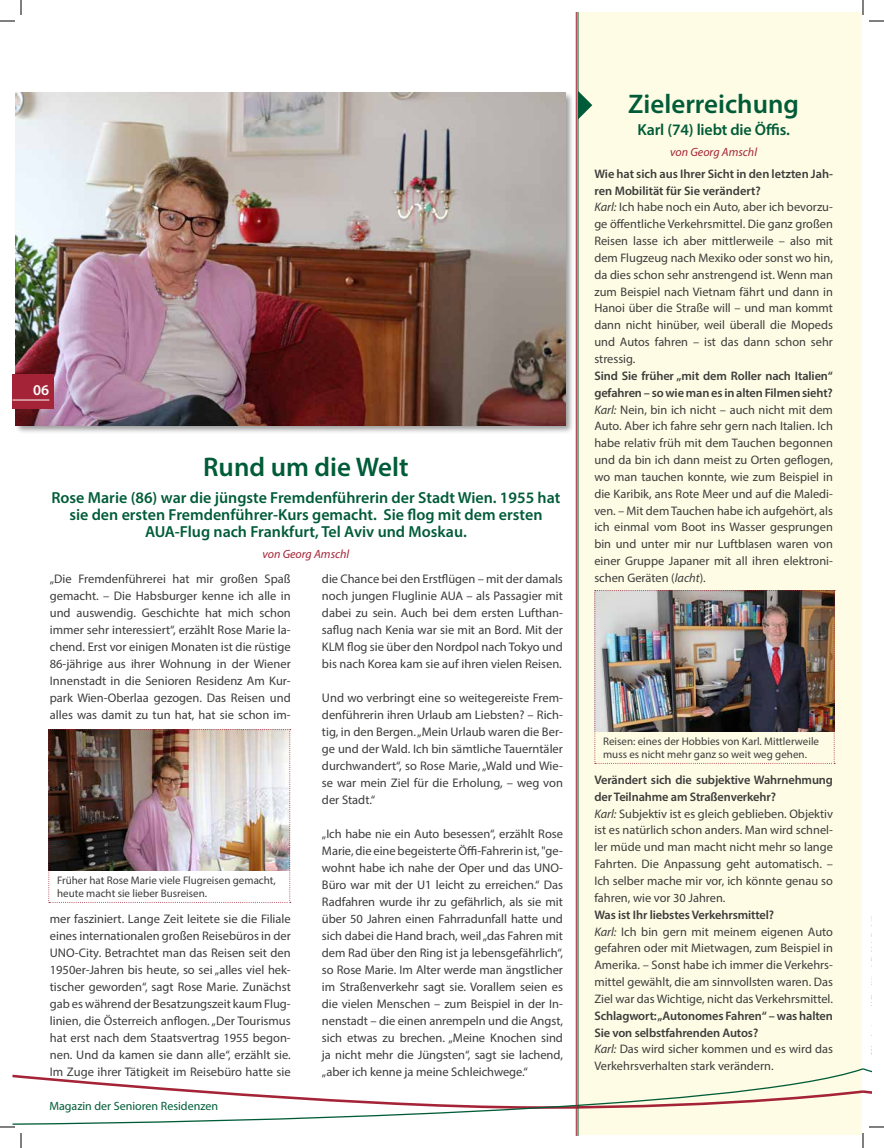
<style>
.page{position:relative;width:884px;height:1148px;background:#fff}
.page>*{position:absolute;margin:0;border:0;box-sizing:border-box;transform-origin:0 0}
.t1{font:600 27px "Myriad Pro";color:#005c38}
.t2{font:600 16px/17px "Myriad Pro";color:#005c38;text-align:center}
.t3{font:600 15px "Myriad Pro";color:#fff}
.t4{font:12.5px/17px "Myriad Pro";color:#3c3c3b;text-align:justify}
.t5{font:12.4px/16.8px "Myriad Pro";color:#3c3c3b}
.t6{font:600 12.4px/16.8px "Myriad Pro";letter-spacing:-.01em;color:#3c3c3b}
.t7{font:italic 12px "Myriad Pro";color:#a52336}
.t8{font:12px "Myriad Pro";color:#005c38}
.t9{font:11px/13.2px "Myriad Pro";color:#3c3c3b}
.s1{font-weight:600}
.s2{font-style:italic}
.s3{font-weight:400;font-style:italic}
.s4{font-weight:400}
</style>
<div class="page">
<div style="left:576px;top:12px;width:286px;height:1123px;background:#fffce5"></div>
<div style="left:14px;top:91px;width:561px;height:344px;background:#000;opacity:.4"></div>
<img style="left:15px;top:93px;width:550px;height:332px">
<div style="left:12px;top:375px;width:42px;height:34px;background:#a52336"></div>
<hr style="left:12px;top:399px;width:37px;height:1px;background:#fff">
<hr style="left:576px;top:12px;width:1px;height:1123px;background:#a52336">
<hr style="left:578px;top:12px;width:1px;height:1123px;background:#005c38">
<svg style="left:578px;top:91px;width:14px;height:28px"></svg>
<img style="left:48px;top:729px;width:243px;height:174px">
<img style="left:594px;top:590px;width:241px;height:174px">
<svg style="left:0;top:1067px;width:884px;height:60px"></svg>
<svg style="left:0;top:0;width:22px;height:22px"></svg>
<svg style="left:20px;top:1133px;width:2px;height:15px"></svg>
<svg style="left:862px;top:0;width:22px;height:22px"></svg>
<svg style="left:862px;top:1133px;width:2px;height:15px"></svg>
<p class="t3" style="left:33px;top:380px;width:18px">06</p>
<h1 class="t1" style="left:203px;top:449px;width:207px">Rund um die Welt</h1>
<p class="t2" style="left:51px;top:489px;width:510px">Rose Marie (86) war die jüngste Fremdenführerin der Stadt Wien. 1955 hat sie den ersten Fremdenführer-Kurs gemacht. Sie flog mit dem ersten<br>AUA-Flug nach Frankfurt, Tel Aviv und Moskau.</p>
<p class="t7" style="left:262px;top:546px;width:88px">von Georg Amschl</p>
<p class="t4" style="left:50px;top:570px;width:242px">„Die Fremdenführerei hat mir großen Spaß gemacht. – Die Habsburger kenne ich alle in und auswendig. Geschichte hat mich schon immer sehr interessiert“, erzählt Rose Marie la&shy;chend. Erst vor einigen Monaten ist die rüstige 86-jährige aus ihrer Wohnung in der Wiener Innenstadt in die Senioren Residenz Am Kur&shy;park Wien-Oberlaa gezogen. Das Reisen und alles was damit zu tun hat, hat sie schon im-</p>
<p class="t9" style="left:57px;top:873px;width:220px">Früher hat Rose Marie viele Flugreisen gemacht, heute macht sie lieber Busreisen.</p>
<p class="t4" style="left:50px;top:910px;width:242px">mer fasziniert. Lange Zeit leitete sie die Filiale eines internationalen großen Reisebüros in der UNO-City. Betrachtet man das Reisen seit den 1950er-Jahren bis heute, so sei „alles viel hek&shy;tischer geworden“, sagt Rose Marie. Zunächst gab es während der Besatzungszeit kaum Flug&shy;linien, die Österreich anflogen. „Der Tourismus hat erst nach dem Staatsvertrag 1955 begon&shy;nen. Und da kamen sie dann alle“, erzählt sie.<br>Im Zuge ihrer Tätigkeit im Reisebüro hatte sie</p>
<p class="t8" style="left:49px;top:1099px;width:170px">Magazin der Senioren Residenzen</p>
<p class="t4" style="left:322px;top:570px;width:242px">die Chance bei den Erstflügen – mit der damals noch jungen Fluglinie AUA – als Passagier mit dabei zu sein. Auch bei dem ersten Lufthan&shy;saflug nach Kenia war sie mit an Bord. Mit der KLM flog sie über den Nordpol nach Tokyo und bis nach Korea kam sie auf ihren vielen Reisen.</p>
<p class="t4" style="left:322px;top:689px;width:242px">Und wo verbringt eine so weitegereiste Frem&shy;denführerin ihren Urlaub am Liebsten? – Rich&shy;tig, in den Bergen. „Mein Urlaub waren die Ber&shy;ge und der Wald. Ich bin sämtliche Tauerntäler durchwandert“, so Rose Marie, „Wald und Wie&shy;se war mein Ziel für die Erholung, – weg von der Stadt.“</p>
<p class="t4" style="left:322px;top:825px;width:242px">„Ich habe nie ein Auto besessen“, erzählt Rose Marie, die eine begeisterte Öffi-Fahrerin ist, "ge&shy;wohnt habe ich nahe der Oper und das UNO-Büro war mit der U1 leicht zu erreichen.“ Das Radfahren wurde ihr zu gefährlich, als sie mit über 50 Jahren einen Fahrradunfall hatte und sich dabei die Hand brach, weil „das Fahren mit dem Rad über den Ring ist ja lebensgefährlich“, so Rose Marie. Im Alter werde man ängstlicher im Straßenverkehr sagt sie. Vorallem seien es die vielen Menschen – zum Beispiel in der In&shy;nenstadt – die einen anrempeln und die Angst, sich etwas zu brechen. „Meine Knochen sind ja nicht mehr die Jüngsten“, sagt sie lachend, „aber ich kenne ja meine Schleichwege.“</p>
<h1 class="t1" style="left:628px;top:87px;width:172px">Zielerreichung</h1>
<p class="t2" style="left:637px;top:120px;width:154px">Karl (74) liebt die Öffis.</p>
<p class="t7" style="left:670px;top:144px;width:88px">von Georg Amschl</p>
<p class="t5" style="left:594px;top:165px;width:240px"><span class="s1">Wie hat sich aus Ihrer Sicht in den letzten Jah&shy;ren Mobilität für Sie verändert?<br></span><span class="s2">Karl:</span> Ich habe noch ein Auto, aber ich bevorzu&shy;ge öffentliche Verkehrsmittel. Die ganz großen Reisen lasse ich aber mittlerweile – also mit dem Flugzeug nach Mexiko oder sonst wo hin, da dies schon sehr anstrengend ist. Wenn man zum Beispiel nach Vietnam fährt und dann in Hanoi über die Straße will – und man kommt dann nicht hinüber, weil überall die Mopeds und Autos fahren – ist das dann schon sehr stressig.</p>
<p class="t5" style="left:594px;top:367px;width:240px;text-align:justify"><span class="s1">Sind Sie früher „mit dem Roller nach Italien“ gefahren – so wie man es in alten Filmen sieht?<br></span><span class="s2">Karl:</span> Nein, bin ich nicht – auch nicht mit dem Auto. Aber ich fahre sehr gern nach Italien. Ich habe relativ früh mit dem Tauchen begonnen und da bin ich dann meist zu Orten geflogen, wo man tauchen konnte, wie zum Beispiel in die Karibik, ans Rote Meer und auf die Maledi&shy;ven. <span class="s2">–</span> Mit dem Tauchen habe ich aufgehört, als ich einmal vom Boot ins Wasser gesprungen bin und unter mir nur Luftblasen waren von einer Gruppe Japaner mit all ihren elektroni&shy;schen Geräten (<span class="s2">lacht</span>).</p>
<p class="t9" style="left:603px;top:734px;width:217px">Reisen: eines der Hobbies von Karl. Mittlerweile muss es nicht mehr ganz so weit weg gehen.</p>
<p class="t5" style="left:594px;top:771px;width:240px"><span class="s1">Verändert sich die subjektive Wahrnehmung der Teilnahme am Straßenverkehr?<br></span><span class="s2">Karl:</span> Subjektiv ist es gleich geblieben. Objektiv ist es natürlich schon anders. Man wird schnel&shy;ler müde und man macht nicht mehr so lange Fahrten. Die Anpassung geht automatisch. – Ich selber mache mir vor, ich könnte genau so fahren, wie vor 30 Jahren.</p>
<p class="t5" style="left:594px;top:906px;width:240px"><span class="s1">Was ist Ihr liebstes Verkehrsmittel?<br></span><span class="s2">Karl:</span> Ich bin gern mit meinem eigenen Auto gefahren oder mit Mietwagen, zum Beispiel in Amerika. – Sonst habe ich immer die Verkehrs&shy;mittel gewählt, die am sinnvollsten waren. Das Ziel war das Wichtige, nicht das Verkehrsmittel.</p>
<p class="t6" style="left:594px;top:1006px;width:240px">Schlagwort: „Autonomes Fahren“ – was halten Sie von selbstfahrenden Autos?<br><span class="s3">Karl:</span> <span class="s4">Das wird sicher kommen und es wird das Verkehrsverhalten stark verändern.</span></p>
</div>
